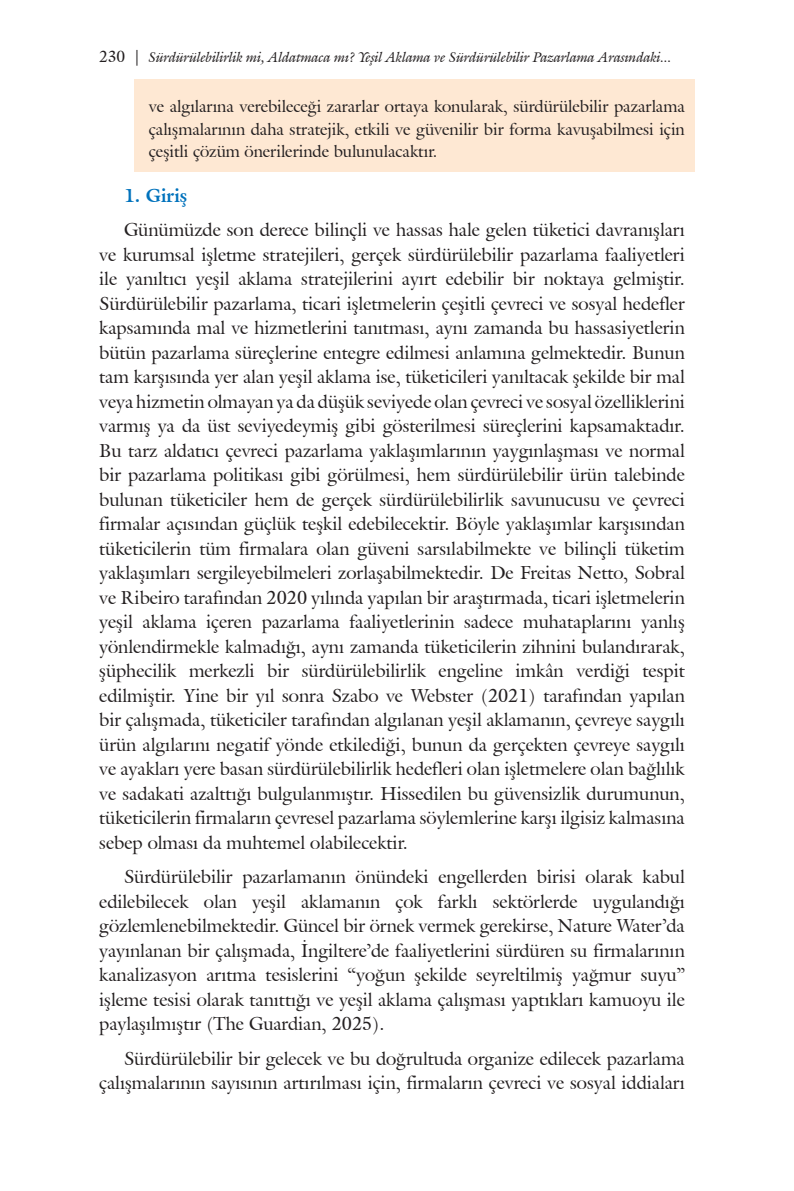
<style>
.page{position:relative;width:794px;height:1191px;background:#fff}
.page>*{position:absolute;margin:0;border:0;box-sizing:border-box;transform-origin:0 0}
.t1{font:18.38px/24.5px "Galliard IT Cby BT";color:#231f20;text-align:justify}
.t2{font:700 18.38px "Galliard IT Cby BT";color:#0072bc}
.t3{font:16.62px/22.8px "Galliard IT Cby BT";color:#231f20;text-align:justify}
.t4{font:italic 14px "Galliard IT Cby BT";color:#231f20}
.s1{font-style:normal;font-size:15.75px}
</style>
<div class="page">
<div style="left:134px;top:79px;width:560px;height:92px;background:#fee8d3"></div>
<p class="t4" style="left:99px;top:47px;width:574px"><span class="s1">230 |</span> Sürdürülebilirlik mi, Aldatmaca mı? Yeşil Aklama ve Sürdürülebilir Pazarlama Arasındaki...</p>
<p class="t3" style="left:149px;top:95px;width:537px">ve algılarına verebileceği zararlar ortaya konularak, sürdürülebilir pazarlama çalışmalarının daha stratejik, etkili ve güvenilir bir forma kavuşabilmesi için çeşitli çözüm önerilerinde bulunulacaktır.</p>
<p class="t2" style="left:124px;top:183px;width:65px">1. Giriş</p>
<p class="t1" style="left:99px;top:217px;width:587px;text-indent:25px">Günümüzde son derece bilinçli ve hassas hale gelen tüketici davranışları ve kurumsal işletme stratejileri, gerçek sürdürülebilir pazarlama faaliyetleri ile yanıltıcı yeşil aklama stratejilerini ayırt edebilir bir noktaya gelmiştir.<br>Sürdürülebilir pazarlama, ticari işletmelerin çeşitli çevreci ve sosyal hedefler kapsamında mal ve hizmetlerini tanıtması, aynı zamanda bu hassasiyetlerin bütün pazarlama süreçlerine entegre edilmesi anlamına gelmektedir. Bunun tam karşısında yer alan yeşil aklama ise, tüketicileri yanıltacak şekilde bir mal veya hizmetin olmayan ya da düşük seviyede olan çevreci ve sosyal özelliklerini varmış ya da üst seviyedeymiş gibi gösterilmesi süreçlerini kapsamaktadır.<br>Bu tarz aldatıcı çevreci pazarlama yaklaşımlarının yaygınlaşması ve normal bir pazarlama politikası gibi görülmesi, hem sürdürülebilir ürün talebinde bulunan tüketiciler hem de gerçek sürdürülebilirlik savunucusu ve çevreci firmalar açısından güçlük teşkil edebilecektir. Böyle yaklaşımlar karşısından tüketicilerin tüm firmalara olan güveni sarsılabilmekte ve bilinçli tüketim yaklaşımları sergileyebilmeleri zorlaşabilmektedir. De Freitas Netto, Sobral ve Ribeiro tarafından 2020 yılında yapılan bir araştırmada, ticari işletmelerin yeşil aklama içeren pazarlama faaliyetlerinin sadece muhataplarını yanlış yönlendirmekle kalmadığı, aynı zamanda tüketicilerin zihnini bulandırarak, şüphecilik merkezli bir sürdürülebilirlik engeline imkân verdiği tespit edilmiştir. Yine bir yıl sonra Szabo ve Webster (2021) tarafından yapılan bir çalışmada, tüketiciler tarafından algılanan yeşil aklamanın, çevreye saygılı ürün algılarını negatif yönde etkilediği, bunun da gerçekten çevreye saygılı ve ayakları yere basan sürdürülebilirlik hedefleri olan işletmelere olan bağlılık ve sadakati azalttığı bulgulanmıştır. Hissedilen bu güvensizlik durumunun, tüketicilerin firmaların çevresel pazarlama söylemlerine karşı ilgisiz kalmasına sebep olması da muhtemel olabilecektir.</p>
<p class="t1" style="left:99px;top:864px;width:587px;text-indent:25px">Sürdürülebilir pazarlamanın önündeki engellerden birisi olarak kabul edilebilecek olan yeşil aklamanın çok farklı sektörlerde uygulandığı gözlemlenebilmektedir. Güncel bir örnek vermek gerekirse, Nature Water’da yayınlanan bir çalışmada, İngiltere’de faaliyetlerini sürdüren su firmalarının kanalizasyon arıtma tesislerini “yoğun şekilde seyreltilmiş yağmur suyu” işleme tesisi olarak tanıttığı ve yeşil aklama çalışması yaptıkları kamuoyu ile paylaşılmıştır (The Guardian, 2025).</p>
<p class="t1" style="left:99px;top:1045px;width:587px;text-align:right">Sürdürülebilir bir gelecek ve bu doğrultuda organize edilecek pazarlama çalışmalarının sayısının artırılması için, firmaların çevreci ve sosyal iddiaları</p>
</div>
